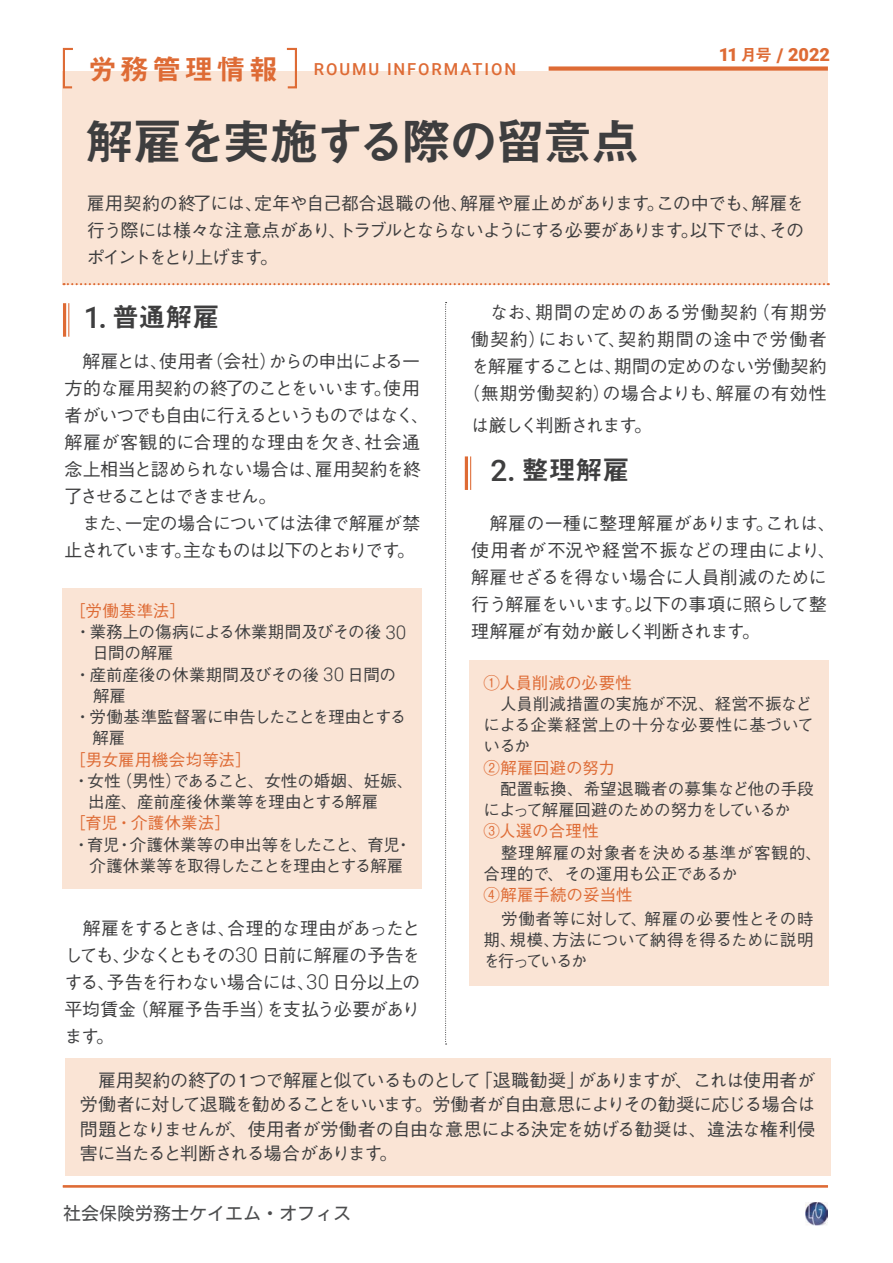
<style>
.page{position:relative;width:893px;height:1263px;background:#fff}
.page>*{position:absolute;margin:0;border:0;box-sizing:border-box;transform-origin:0 0}
.t1{font:49.5px "Midashi Go Pr 6 N MB31 90 msp RKSJ H";letter-spacing:-.05em;color:#3e3e3f}
.t2{font:27px "Midashi Go Pr 6 N MB31 90 msp RKSJ H";letter-spacing:-.01em;color:#3e3e3f}
.t3{font:900 18.15px "Roboto";letter-spacing:-.005em;color:#de6b35}
.t4{font:18px/27px "Gothic BBB Pr 6 N Medium 90 msp RKSJ H";letter-spacing:-.035em;color:#3e3e3f;text-align:justify}
.t5{font:18px/27px "Gothic BBB Pr 6 N Medium 90 msp RKSJ H";letter-spacing:-.01em;color:#3e3e3f}
.t6{font:18px/27px "Gothic BBB Pr 6 N Medium 90 msp RKSJ H";letter-spacing:.02em;color:#3e3e3f;text-align:right}
.t7{font:18px/27px "Gothic BBB Pr 6 N Medium 90 msp RKSJ H";letter-spacing:-.055em;color:#3e3e3f}
.t8{font:18px "Motoya L Cedar W3 90 ms RKSJ H";color:#4c4d4e}
.t9{font:18px "Gothic BBB Pr 6 N Medium 90 msp RKSJ H";letter-spacing:-.08em;color:#3e3e3f}
.t10{font:16.5px/21.3px "Gothic BBB Pr 6 N Medium 90 msp RKSJ H";letter-spacing:-.01em;color:#3e3e3f}
.t11{font:16.5px "Gothic BBB Pr 6 N Medium 90 msp RKSJ H";letter-spacing:.005em;color:#de6b35}
.t12{font:16.5px/21.3px "Gothic BBB Pr 6 N Medium 90 msp RKSJ H";letter-spacing:-.04em;color:#3e3e3f;text-align:center}
.t13{font:16.5px/21.3px "Gothic BBB Pr 6 N Medium 90 msp RKSJ H";letter-spacing:.015em;color:#3e3e3f}
.t14{font:500 16.5px "Roboto";letter-spacing:.12em;color:#de6b35}
.s1{font-family:"Midashi Go Pr 6 N MB31 90 msp RKSJ H";font-weight:400;font-size:16.5px}
.s2{font-size:18.9px}
.s3{font-family:"Midashi Go Pr 6 N MB31 90 msp RKSJ H";font-weight:400;font-size:28.8px}
.s4{font-family:"Roboto";font-weight:500;font-size:29.7px}
.s5{font-family:"Roboto";font-weight:500;font-size:31.05px}
.s6{color:#de6b35}
.s7{font-family:"Roboto";font-weight:300;font-size:18.9px}
.s8{font-family:"Roboto";font-weight:300;font-size:20.7px}
</style>
<div class="page">
<img style="left:805px;top:1202px;width:22px;height:23px">
<div style="left:62px;top:588px;width:360px;height:301px;background:#fae4d5"></div>
<div style="left:63px;top:71px;width:765px;height:214px;background:#fae4d5"></div>
<svg style="left:64px;top:283px;width:765px;height:2px"></svg>
<div style="left:549px;top:66px;width:279px;height:5px;background:#de6b35"></div>
<svg style="left:62px;top:47px;width:11px;height:42px"></svg>
<svg style="left:286px;top:47px;width:11px;height:42px"></svg>
<hr style="left:63px;top:1185px;width:765px;height:2px;background:#de6b35">
<hr style="left:68px;top:303px;width:1px;height:34px;background:#de6b35">
<hr style="left:63px;top:303px;width:3px;height:34px;background:#de6b35">
<svg style="left:445px;top:302px;width:2px;height:743px"></svg>
<div style="left:65px;top:1058px;width:765px;height:118px;background:#fae4d5"></div>
<div style="left:469px;top:660px;width:359px;height:325px;background:#fae4d5"></div>
<hr style="left:470px;top:456px;width:1px;height:34px;background:#de6b35">
<hr style="left:465px;top:456px;width:3px;height:34px;background:#de6b35">
<p class="t3" style="left:719px;top:45px;width:113px">11 <span class="s1">月号</span> <span class="s2">/</span> 2022</p>
<p class="t14" style="left:88px;top:59px;width:430px"><span class="s3">労務管理情報　</span>ROUMU INFORMATION</p>
<h1 class="t1" style="left:85px;top:123px;width:557px">解雇を実施する際の留意点</h1>
<p class="t4" style="left:87px;top:193px;width:719px">雇用契約の終了には、定年や自己都合退職の他、解雇や雇止めがあります。この中でも、解雇を行う際には様々な注意点があり、トラブルとならないようにする必要があります。以下では、そのポイントをとり上げます。</p>
<h2 class="t2" style="left:84px;top:307px;width:137px"><span class="s4">1</span><span class="s5">.</span> 普通解雇</h2>
<p class="t4" style="left:65px;top:350px;width:366px;text-align:left">　解雇とは、使用者（会社）からの申出による一方的な雇用契約の終了のことをいいます。使用者がいつでも自由に行えるというものではなく、解雇が客観的に合理的な理由を欠き、社会通念上相当と認められない場合は、雇用契約を終了させることはできません。</p>
<p class="t7" style="left:65px;top:512px;width:396px;text-indent:18px">また、一定の場合については法律で解雇が禁<br>止されています。主なものは以下のとおりです。　　　</p>
<p class="t10" style="left:74px;top:602px;width:333px;text-indent:-5px"><span class="s6">［労働基準法］<br></span>・業務上の傷病による休業期間及びその後 <span class="s7">30</span>　日間の解雇<br>・産前産後の休業期間及びその後 <span class="s7">30</span> 日間の　解雇<br>・労働基準監督署に申告したことを理由とする　解雇</p>
<p class="t11" style="left:69px;top:753px;width:184px">［男女雇用機会均等法］</p>
<p class="t10" style="left:88px;top:772px;width:326px;text-indent:-15px">・女性（男性）であること、女性の婚姻、妊娠、出産、産前産後休業等を理由とする解雇</p>
<p class="t11" style="left:69px;top:817px;width:164px">［育児・介護休業法］</p>
<p class="t12" style="left:73px;top:836px;width:340px">・育児・介護休業等の申出等をしたこと、育児・介護休業等を取得したことを理由とする解雇</p>
<p class="t4" style="left:65px;top:917px;width:357px">　解雇をするときは、合理的な理由があったとしても、少なくともその<span class="s8">30</span> 日前に解雇の予告をする、予告を行わない場合には、<span class="s8">30</span> 日分以上の平均賃金（解雇予告手当）を支払う必要があります。</p>
<p class="t6" style="left:462px;top:301px;width:366px">なお、期間の定めのある労働契約（有期労<br>働契約）において、契約期間の途中で労働者を解雇することは、期間の定めのない労働契約（無期労働契約）の場合よりも、解雇の有効性</p>
<p class="t9" style="left:471px;top:418px;width:182px">は厳しく判断されます。</p>
<h2 class="t2" style="left:490px;top:460px;width:140px"><span class="s4">2</span><span class="s5">.</span> 整理解雇</h2>
<p class="t5" style="left:471px;top:512px;width:366px">　解雇の一種に整理解雇があります。これは、使用者が不況や経営不振などの理由により、解雇せざるを得ない場合に人員削減のために行う解雇をいいます。以下の事項に照らして整理解雇が有効か厳しく判断されます。</p>
<p class="t11" style="left:484px;top:676px;width:150px">①人員削減の必要性</p>
<p class="t10" style="left:484px;top:695px;width:363px;text-indent:16px">人員削減措置の実施が不況、経営不振など　　による企業経営上の十分な必要性に基づいて<br>いるか</p>
<p class="t11" style="left:484px;top:761px;width:133px">②解雇回避の努力</p>
<p class="t10" style="left:484px;top:780px;width:332px;text-indent:17px">配置転換、希望退職者の募集など他の手段によって解雇回避のための努力をしているか</p>
<p class="t11" style="left:484px;top:825px;width:117px">③人選の合理性</p>
<p class="t13" style="left:484px;top:844px;width:340px;text-indent:17px">整理解雇の対象者を決める基準が客観的、合理的で、その運用も公正であるか</p>
<p class="t11" style="left:484px;top:889px;width:151px">④解雇手続の妥当性</p>
<p class="t10" style="left:484px;top:910px;width:332px;text-align:justify;text-indent:17px">労働者等に対して、解雇の必要性とその時期、規模、方法について納得を得るために説明を行っているか</p>
<p class="t4" style="left:80px;top:1070px;width:737px;line-height:24.5px">　雇用契約の終了の１つで解雇と似ているものとして「退職勧奨」がありますが、これは使用者が労働者に対して退職を勧めることをいいます。労働者が自由意思によりその勧奨に応じる場合は問題となりませんが、使用者が労働者の自由な意思による決定を妨げる勧奨は、違法な権利侵害に当たると判断される場合があります。</p>
<p class="t8" style="left:63px;top:1204px;width:289px">社会保険労務士ケイエム・オフィス</p>
</div>
